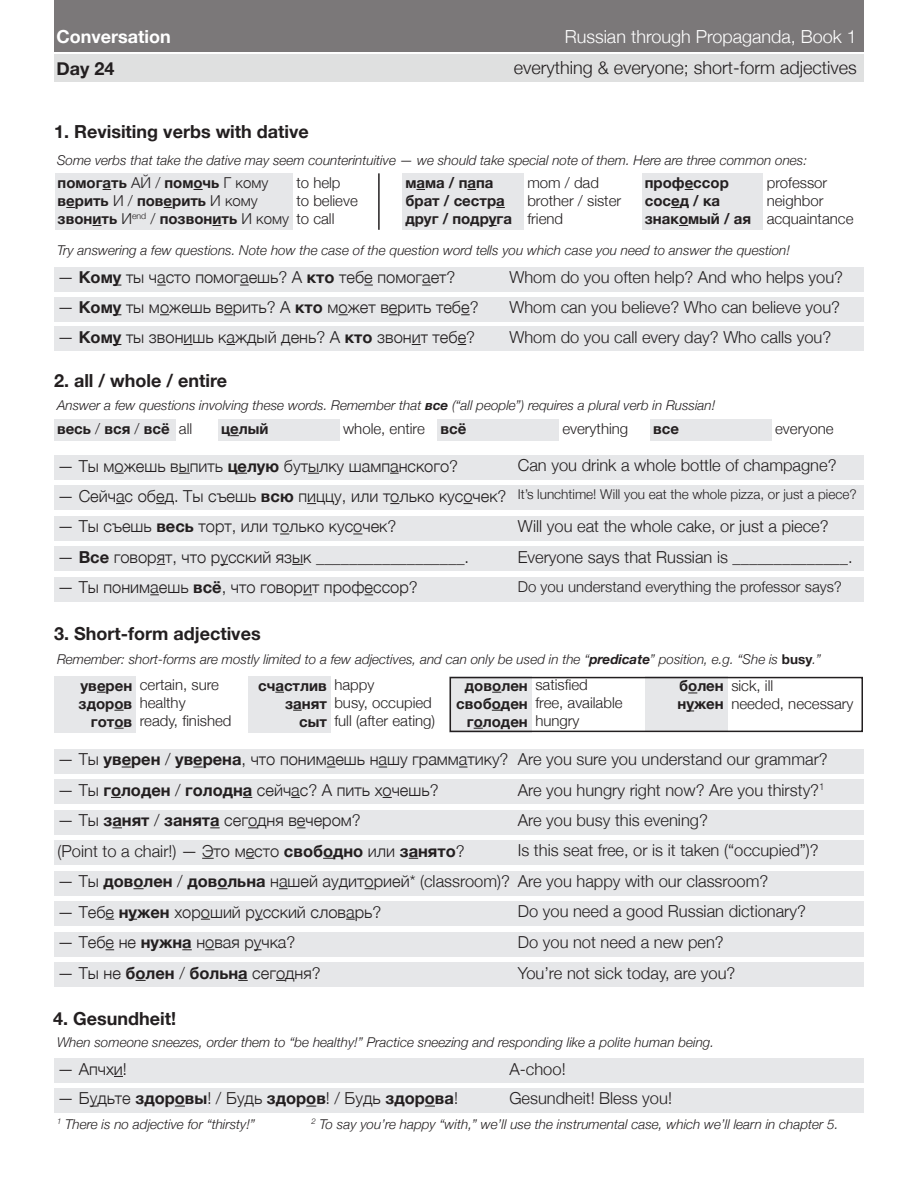
<style>
.page{position:relative;width:918px;height:1188px;background:#fff}
.page>*{position:absolute;margin:0;border:0;box-sizing:border-box;transform-origin:0 0}
.t1{font:700 18px "Helvetica Neue";color:#231f20}
.t2{font:300 18px "Helvetica Neue";color:#231f20}
.t3{font:300 18px "Helvetica Neue";color:#fff}
.t4{font:700 18px "Helvetica Neue";color:#fff}
.t5{font:300 16.5px "Helvetica Neue";color:#231f20}
.t6{font:300 15px/18px "Helvetica Neue";color:#231f20}
.t7{font:700 15px/18px "Helvetica Neue";color:#231f20}
.t8{font:italic 300 13.5px "Helvetica Neue";color:#231f20}
.t9{font:300 13.5px "Helvetica Neue";color:#231f20}
.s1{font-weight:300}
.s2{font-weight:700}
.s3{font-weight:700;font-style:normal}
</style>
<div class="page">
<div style="left:54px;top:0;width:810px;height:52px;background:#7b7879"></div>
<div style="left:54px;top:54px;width:810px;height:27px;background:#dfe0e0"></div>
<div style="left:54px;top:420px;width:122px;height:21px;background:#e6e7e9"></div>
<div style="left:218px;top:420px;width:122px;height:21px;background:#e6e7e9"></div>
<div style="left:437px;top:420px;width:122px;height:21px;background:#e6e7e9"></div>
<div style="left:650px;top:420px;width:122px;height:21px;background:#e6e7e9"></div>
<div style="left:54px;top:676px;width:83px;height:56px;background:#e6e7e9"></div>
<div style="left:249px;top:676px;width:82px;height:56px;background:#e6e7e9"></div>
<div style="left:450px;top:676px;width:82px;height:56px;background:#e6e7e9"></div>
<div style="left:646px;top:677px;width:82px;height:55px;background:#e6e7e9"></div>
<div style="left:55px;top:173px;width:238px;height:57px;background:#e6e7e9"></div>
<div style="left:402px;top:173px;width:122px;height:57px;background:#e6e7e9"></div>
<div style="left:642px;top:173px;width:122px;height:57px;background:#e6e7e9"></div>
<div style="left:55px;top:267px;width:809px;height:25px;background:#e6e7e9"></div>
<div style="left:55px;top:455px;width:809px;height:25px;background:#e6e7e9"></div>
<div style="left:55px;top:1059px;width:809px;height:24px;background:#e6e7e9"></div>
<div style="left:55px;top:1088px;width:809px;height:25px;background:#e6e7e9"></div>
<div style="left:55px;top:297px;width:809px;height:24px;background:#e6e7e9"></div>
<div style="left:55px;top:327px;width:809px;height:24px;background:#e6e7e9"></div>
<div style="left:55px;top:486px;width:809px;height:24px;background:#e6e7e9"></div>
<div style="left:55px;top:547px;width:809px;height:24px;background:#e6e7e9"></div>
<div style="left:55px;top:780px;width:809px;height:24px;background:#e6e7e9"></div>
<div style="left:55px;top:516px;width:809px;height:25px;background:#e6e7e9"></div>
<div style="left:55px;top:749px;width:809px;height:25px;background:#e6e7e9"></div>
<div style="left:55px;top:577px;width:809px;height:24px;background:#e6e7e9"></div>
<div style="left:55px;top:810px;width:809px;height:24px;background:#e6e7e9"></div>
<div style="left:55px;top:841px;width:809px;height:24px;background:#e6e7e9"></div>
<div style="left:55px;top:871px;width:809px;height:24px;background:#e6e7e9"></div>
<div style="left:55px;top:901px;width:809px;height:25px;background:#e6e7e9"></div>
<div style="left:55px;top:932px;width:809px;height:24px;background:#e6e7e9"></div>
<div style="left:55px;top:963px;width:809px;height:24px;background:#e6e7e9"></div>
<svg style="left:202px;top:858px;width:12px;height:1px"></svg>
<div style="left:450px;top:677px;width:413px;height:55px;border:2px solid #231f20"></div>
<hr style="left:378px;top:173px;width:2px;height:57px;background:#231f20">
<p class="t4" style="left:56px;top:23px;width:116px">Conversation</p>
<p class="t3" style="left:565px;top:22px;width:294px">Russian through Propaganda, Book 1</p>
<p class="t1" style="left:56px;top:54px;width:60px">Day 24</p>
<p class="t2" style="left:514px;top:53px;width:345px">everything &amp; everyone; short-form adjectives</p>
<p class="t1" style="left:54px;top:117px;width:256px">1. Revisiting verbs with dative</p>
<p class="t8" style="left:57px;top:149px;width:752px">Some verbs that take the dative may seem counterintuitive — we should take special note of them. Here are three common ones:</p>
<p class="t7" style="left:58px;top:174px;width:233px">помогать <span class="s1">АЙ /</span> помочь <span class="s1">Г кому </span>верить <span class="s1">И /</span> поверить <span class="s1">И кому </span>звонить <span class="s1">И</span><sup>end</sup> <span class="s1">/</span> позвонить <span class="s1">И кому</span></p>
<p class="t7" style="left:405px;top:174px;width:108px">мама / папа брат / сестра друг / подругa</p>
<p class="t7" style="left:645px;top:174px;width:108px">профессор сосед / ка знакомый / ая</p>
<p class="t6" style="left:296px;top:172px;width:63px">to help<br>to believe to call</p>
<p class="t6" style="left:527px;top:172px;width:95px">mom / dad brother / sister friend</p>
<p class="t6" style="left:767px;top:172px;width:88px">professor neighbor acquaintance</p>
<p class="t8" style="left:57px;top:240px;width:735px">Try answering a few questions. Note how the case of the question word tells you which case you need to answer the question!</p>
<p class="t5" style="left:58px;top:264px;width:399px">— <span class="s2">Кому</span> ты часто помогаешь? А <span class="s2">кто</span> тебе помогает?</p>
<p class="t5" style="left:58px;top:294px;width:422px">— <span class="s2">Кому</span> ты можешь верить? А <span class="s2">кто</span> может верить тебе?</p>
<p class="t5" style="left:58px;top:324px;width:419px">— <span class="s2">Кому</span> ты звонишь каждый день? А <span class="s2">кто</span> звонит тебе?</p>
<p class="t5" style="left:509px;top:264px;width:335px">Whom do you often help? And who helps you?</p>
<p class="t5" style="left:509px;top:294px;width:332px">Whom can you believe? Who can believe you?</p>
<p class="t5" style="left:509px;top:324px;width:323px">Whom do you call every day? Who calls you?</p>
<p class="t1" style="left:54px;top:366px;width:175px">2. all / whole / entire</p>
<p class="t7" style="left:57px;top:420px;width:114px">весь <span class="s1">/</span> вся <span class="s1">/</span> всё</p>
<p class="t6" style="left:179px;top:419px;width:15px">all</p>
<p class="t7" style="left:221px;top:420px;width:49px">целый</p>
<p class="t6" style="left:343px;top:419px;width:83px">whole, entire</p>
<p class="t7" style="left:440px;top:420px;width:27px">всё</p>
<p class="t6" style="left:562px;top:419px;width:67px">everything</p>
<p class="t7" style="left:653px;top:420px;width:27px">все</p>
<p class="t6" style="left:775px;top:419px;width:60px">everyone</p>
<p class="t8" style="left:57px;top:395px;width:660px">Answer a few questions involving these words. Remember that <span class="s2">все</span> (“all people”) requires a plural verb in Russian!</p>
<p class="t5" style="left:58px;top:452px;width:402px">— Ты можешь выпить <span class="s2">целую</span> бутылку шампанского?</p>
<p class="t5" style="left:518px;top:452px;width:320px">Can you drink a whole bottle of champagne?</p>
<p class="t5" style="left:58px;top:483px;width:450px">— Сейчас обед. Ты съешь <span class="s2">всю</span> пиццу, или только кусочек?</p>
<p class="t9" style="left:518px;top:483px;width:340px">It’s lunchtime! Will you eat the whole pizza, or just a piece?</p>
<p class="t5" style="left:58px;top:513px;width:340px">— Ты съешь <span class="s2">весь</span> торт, или только кусочек?</p>
<p class="t5" style="left:518px;top:513px;width:312px">Will you eat the whole cake, or just a piece?</p>
<p class="t5" style="left:58px;top:544px;width:413px">— <span class="s2">Все</span> говорят, что русский язык __________________.</p>
<p class="t5" style="left:518px;top:543px;width:336px">Everyone says that Russian is ______________.</p>
<p class="t5" style="left:58px;top:574px;width:362px">— Ты понимаешь <span class="s2">всё</span>, что говорит профессор?</p>
<p class="t6" style="left:518px;top:576px;width:326px">Do you understand everything the professor says?</p>
<p class="t1" style="left:54px;top:620px;width:208px">3. Short-form adjectives</p>
<p class="t8" style="left:57px;top:648px;width:766px">Remember: short-forms are mostly limited to a few adjectives, and can only be used in the “<span class="s2">predicate</span>” position, e.g. “She is <span class="s3">busy</span>.”</p>
<p class="t6" style="left:140px;top:675px;width:93px">certain, sure healthy<br>ready, finished</p>
<p class="t6" style="left:334px;top:675px;width:102px">happy<br>busy, occupied full (after eating)</p>
<p class="t6" style="left:535px;top:675px;width:89px">satisfied<br>free, available hungry</p>
<p class="t6" style="left:731px;top:675px;width:124px">sick, ill<br>needed, necessary</p>
<p class="t7" style="left:79px;top:677px;width:55px;text-align:right">уверен здоров готов</p>
<p class="t7" style="left:258px;top:677px;width:70px;text-align:right">счастлив занят сыт</p>
<p class="t7" style="left:456px;top:677px;width:73px;text-align:right">доволен свободен голоден</p>
<p class="t7" style="left:677px;top:678px;width:48px">болен нужен</p>
<p class="t5" style="left:58px;top:746px;width:452px">— Ты <span class="s2">уверен</span> / <span class="s2">уверена</span>, что понимаешь нашу грамматику?</p>
<p class="t5" style="left:518px;top:746px;width:311px">Are you sure you understand our grammar?</p>
<p class="t5" style="left:58px;top:777px;width:382px">— Ты <span class="s2">голоден</span> / <span class="s2">голодна</span> сейчас? А пить хочешь?</p>
<p class="t5" style="left:518px;top:776px;width:308px">Are you hungry right now? Are you thirsty?<sup>1</sup></p>
<p class="t5" style="left:58px;top:807px;width:305px">— Ты <span class="s2">занят</span> / <span class="s2">занята</span> сегодня вечером?</p>
<p class="t5" style="left:58px;top:837px;width:409px">(Point to a chair!) — Это место <span class="s2">свободно</span> или <span class="s2">занято</span>?</p>
<p class="t5" style="left:58px;top:868px;width:454px">— Ты <span class="s2">доволен</span> / <span class="s2">довольна</span> нашей аудиторией* (classroom)?</p>
<p class="t5" style="left:58px;top:898px;width:325px">— Тебе <span class="s2">нужен</span> хороший русский словарь?</p>
<p class="t5" style="left:58px;top:929px;width:239px">— Тебе не <span class="s2">нужна</span> новая ручка?</p>
<p class="t5" style="left:58px;top:960px;width:265px">— Ты не <span class="s2">болен</span> / <span class="s2">больна</span> сегодня?</p>
<p class="t1" style="left:53px;top:1005px;width:125px">4. Gesundheit!</p>
<p class="t5" style="left:518px;top:807px;width:192px">Are you busy this evening?</p>
<p class="t5" style="left:518px;top:837px;width:303px">Is this seat free, or is it taken (“occupied”)?</p>
<p class="t5" style="left:518px;top:868px;width:252px">Are you happy with our classroom?</p>
<p class="t5" style="left:518px;top:898px;width:290px">Do you need a good Russian dictionary?</p>
<p class="t5" style="left:518px;top:929px;width:208px">Do you not need a new pen?</p>
<p class="t5" style="left:518px;top:959px;width:219px">You’re not sick today, are you?</p>
<p class="t8" style="left:57px;top:1031px;width:659px">When someone sneezes, order them to “be healthy!” Practice sneezing and responding like a polite human being.</p>
<p class="t5" style="left:58px;top:1056px;width:71px">— Апчхи!</p>
<p class="t5" style="left:58px;top:1085px;width:402px">— Будьте <span class="s2">здоровы</span>! / Будь <span class="s2">здоров</span>! / Будь <span class="s2">здорова</span>!</p>
<p class="t5" style="left:509px;top:1056px;width:58px">A-choo!</p>
<p class="t5" style="left:509px;top:1085px;width:164px">Gesundheit! Bless you!</p>
<p class="t8" style="left:57px;top:1113px;width:200px"><sup>1</sup> There is no adjective for “thirsty!”</p>
<p class="t8" style="left:311px;top:1113px;width:529px"><sup>2</sup> To say you’re happy “with,” we’ll use the instrumental case, which we’ll learn in chapter 5.</p>
</div>
